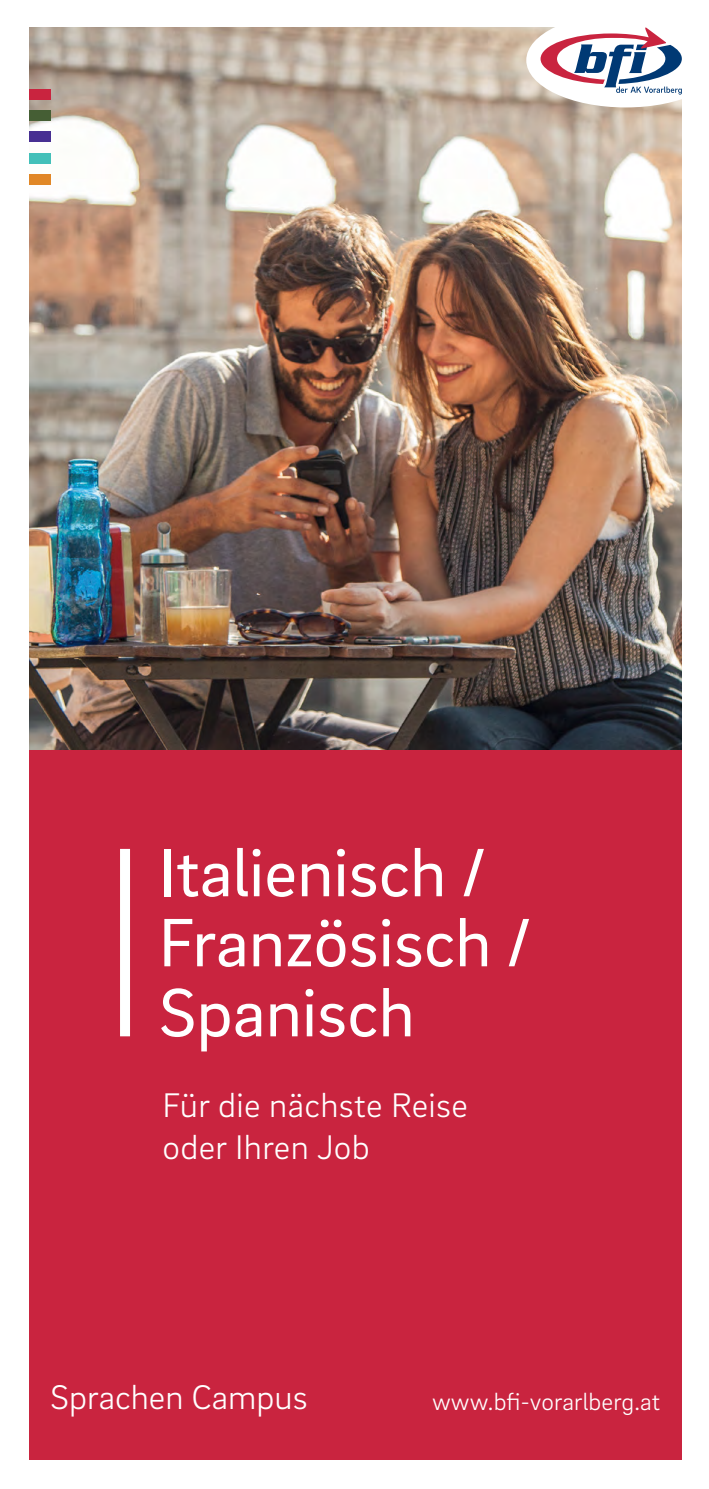
<style>
.page{position:relative;width:709px;height:1489px;background:#fff}
.page>*{position:absolute;margin:0;border:0;box-sizing:border-box;transform-origin:0 0}
.t1{font:70px/70px "Brix Sans";color:#fff}
.t2{font:300 35px/42px "Brix Sans";letter-spacing:.01em;color:#fff}
.t3{font:300 25px "Brix Sans";letter-spacing:.005em;color:#fff}
</style>
<div class="page">
<div style="left:29px;top:746px;width:653px;height:713px;background:#c9243f"></div>
<div style="left:120px;top:848px;width:10px;height:188px;background:#fff"></div>
<img style="left:29px;top:28px;width:653px;height:721px">
<svg style="left:526px;top:27px;width:156px;height:80px"></svg>
<div style="left:29px;top:89px;width:22px;height:11px;background:#c9243f"></div>
<div style="left:29px;top:153px;width:22px;height:10px;background:#43c0b9"></div>
<div style="left:29px;top:110px;width:22px;height:11px;background:#455e34"></div>
<div style="left:29px;top:174px;width:22px;height:11px;background:#e18727"></div>
<div style="left:29px;top:132px;width:22px;height:10px;background:#472f92"></div>
<p class="t1" style="left:159px;top:834px;width:374px">Italienisch /<br>Französisch /<br>Spanisch</p>
<p class="t2" style="left:163px;top:1082px;width:307px">Für die nächste Reise oder Ihren Job</p>
<p class="t2" style="left:50px;top:1374px;width:259px">Sprachen Campus</p>
<p class="t3" style="left:432px;top:1384px;width:230px">www.bfi-vorarlberg.at</p>
</div>
